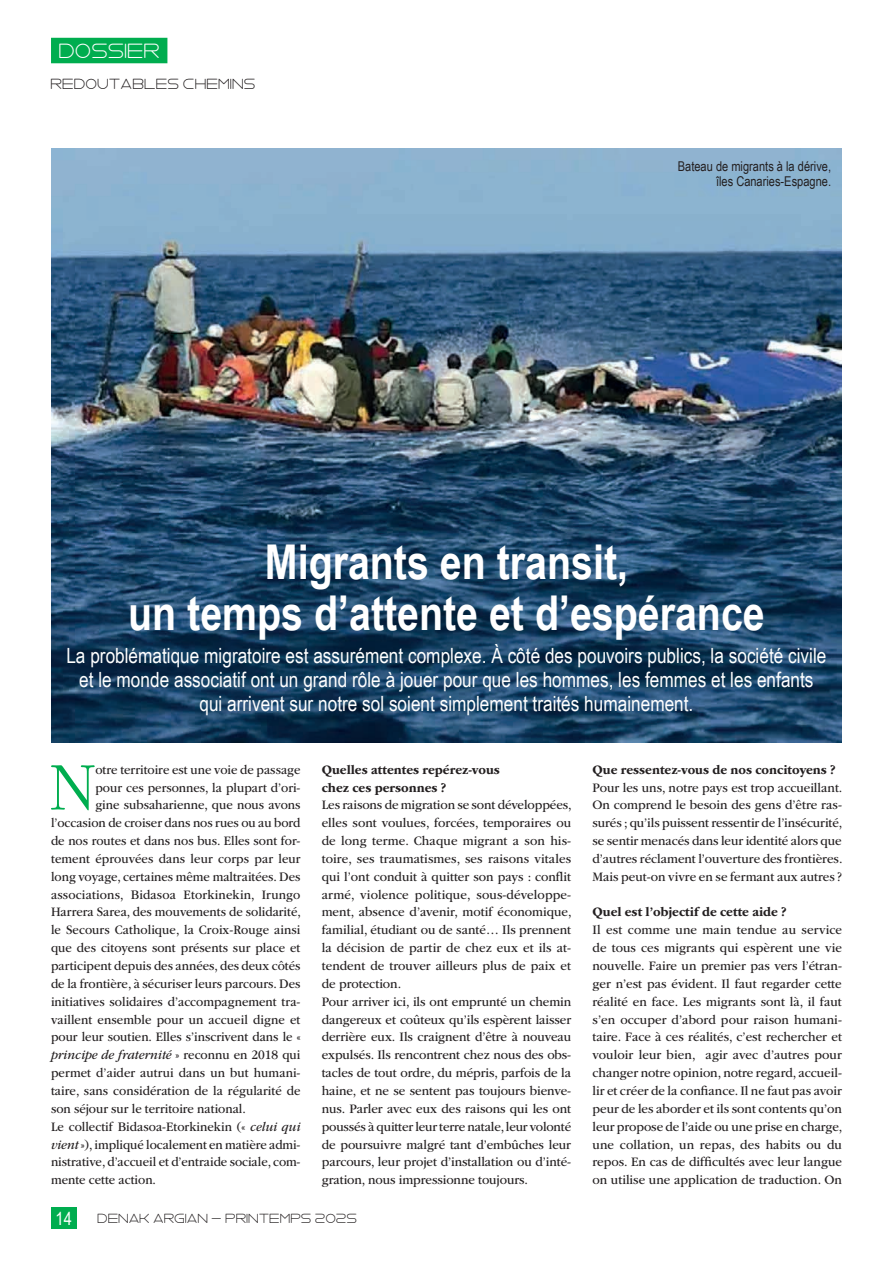
<style>
.page{position:relative;width:893px;height:1263px;background:#fff}
.page>*{position:absolute;margin:0;border:0;box-sizing:border-box;transform-origin:0 0}
.Texte_courant_lettrine{font:300 70.8px "ITC Garamond Std";color:#00ad4f;scale:.93 1}
.Gros_titre{font:700 48px/51px "Arial Narrow";color:#fff;text-align:center}
.Chapo{font:21px/24px "Arial Narrow";color:#fff;text-align:center}
.Tetiere_1{font:21px "Vermin Vibes 2 Nightclub";color:#fff}
.t1{font:18px "Arial Narrow";color:#fff}
.Tetière_2{font:15px "Vermin Vibes 2 Nightclub";color:#231f20}
.Texte_courant{font:13.5px/17.9px "ITC Garamond Std";color:#231f20;text-align:justify;scale:.95 1}
.Texte_courant_lettrine-2{font:13.5px "ITC Garamond Std";color:#231f20;scale:.93 1}
.Texte_courant-2{font:13.5px/17.9px "ITC Garamond Std";color:#231f20;text-align:justify;scale:.93 1}
.Texte_courant-3{font:700 13.5px/17.9px "ITC Garamond Std";color:#231f20;scale:.95 1}
.Légende{font:13.5px/15px "Arial Narrow";color:#231f20;text-align:right}
.Texte_courant_lettrine-3{font:italic 13.5px "ITC Garamond Std";color:#231f20;scale:.93 1}
.Tetiere_bas{font:13.5px "Vermin Vibes 2 Nightclub";color:#231f20}
.s1{font-style:normal}
.s2{font-style:italic}
</style>
<div class="page">
<img style="left:51px;top:149px;width:791px;height:593px">
<div style="left:51px;top:38px;width:116px;height:25px;background:#00ad4f"></div>
<div style="left:51px;top:1208px;width:26px;height:21px;background:#00ad4f"></div>
<p class="Tetiere_1" style="left:60px;top:39px;width:103px">DOSSIER</p>
<p class="Tetière_2" style="left:51px;top:76px;width:207px">REDOUTABLES CHEMINS</p>
<p class="Légende" style="left:678px;top:159px;width:155px">Bateau de migrants à la dérive, îles Canaries-Espagne.</p>
<p class="Gros_titre" style="left:128px;top:534px;width:638px">Migrants en transit,<br>un temps d’attente et d’espérance</p>
<p class="Chapo" style="left:66px;top:643px;width:761px">La problématique migratoire est assurément complexe. À côté des pouvoirs publics, la société civile et le monde associatif ont un grand rôle à jouer pour que les hommes, les femmes et les enfants qui arrivent sur notre sol soient simplement traités humainement.</p>
<p class="Texte_courant_lettrine" style="left:49px;top:749px;width:51px">N</p>
<p class="Texte_courant_lettrine-2" style="left:95px;top:762px;width:222px">otre territoire est une voie de passage</p>
<p class="Texte_courant_lettrine-2" style="left:95px;top:780px;width:222px">pour ces personnes, la plupart d’ori-</p>
<p class="Texte_courant_lettrine-2" style="left:95px;top:798px;width:222px">gine subsaharienne, que nous avons</p>
<p class="Texte_courant_lettrine-2" style="left:51px;top:815px;width:270px">l’occasion de croiser dans nos rues ou au bord</p>
<p class="Texte_courant_lettrine-2" style="left:51px;top:833px;width:270px">de nos routes et dans nos bus. Elles sont for-</p>
<p class="Texte_courant_lettrine-2" style="left:51px;top:851px;width:270px">tement éprouvées dans leur corps par leur</p>
<p class="Texte_courant_lettrine-2" style="left:51px;top:869px;width:270px">long voyage, certaines même maltraitées. Des</p>
<p class="Texte_courant_lettrine-2" style="left:51px;top:887px;width:270px">associations, Bidasoa Etorkinekin, Irungo</p>
<p class="Texte_courant_lettrine-2" style="left:51px;top:905px;width:270px">Harrera Sarea, des mouvements de solidarité,</p>
<p class="Texte_courant_lettrine-2" style="left:51px;top:923px;width:270px">le Secours Catholique, la Croix-Rouge ainsi</p>
<p class="Texte_courant_lettrine-2" style="left:51px;top:940px;width:270px">que des citoyens sont présents sur place et</p>
<p class="Texte_courant_lettrine-2" style="left:51px;top:958px;width:270px">participent depuis des années, des deux côtés</p>
<p class="Texte_courant_lettrine-2" style="left:51px;top:976px;width:270px">de la frontière, à sécuriser leurs parcours. Des</p>
<p class="Texte_courant_lettrine-2" style="left:51px;top:994px;width:270px">initiatives solidaires d’accompagnement tra-</p>
<p class="Texte_courant_lettrine-2" style="left:51px;top:1012px;width:270px">vaillent ensemble pour un accueil digne et</p>
<p class="Texte_courant_lettrine-2" style="left:51px;top:1030px;width:270px">pour leur soutien. Elles s’inscrivent dans le «</p>
<p class="Texte_courant_lettrine-3" style="left:51px;top:1048px;width:270px">principe de fraternité <span class="s1">» reconnu en 2018 qui</span></p>
<p class="Texte_courant_lettrine-2" style="left:51px;top:1065px;width:270px">permet d’aider autrui dans un but humani-</p>
<p class="Texte_courant_lettrine-2" style="left:51px;top:1083px;width:270px">taire, sans considération de la régularité de</p>
<p class="Texte_courant_lettrine-2" style="left:51px;top:1101px;width:211px">son séjour sur le territoire national.</p>
<p class="Texte_courant-2" style="left:51px;top:1118px;width:270px">Le collectif Bidasoa-Etorkinekin (« <span class="s2">celui qui vient</span> »), impliqué localement en matière admi&shy;nistrative, d’accueil et d’entraide sociale, com&shy;mente cette action.</p>
<p class="Texte_courant-3" style="left:322px;top:760px;width:189px">Quelles attentes repérez-vous chez ces personnes ?</p>
<p class="Texte_courant" style="left:322px;top:796px;width:265px">Les raisons de migration se sont développées, elles sont voulues, forcées, temporaires ou de long terme. Chaque migrant a son his&shy;toire, ses traumatismes, ses raisons vitales qui l’ont conduit à quitter son pays : conflit armé, violence politique, sous-développe&shy;ment, absence d’avenir, motif économique, familial, étudiant ou de santé… Ils prennent la décision de partir de chez eux et ils at&shy;tendent de trouver ailleurs plus de paix et de protection.</p>
<p class="Texte_courant" style="left:322px;top:993px;width:264px">Pour arriver ici, ils ont emprunté un chemin dangereux et coûteux qu’ils espèrent laisser derrière eux. Ils craignent d’être à nouveau expulsés. Ils rencontrent chez nous des obs&shy;tacles de tout ordre, du mépris, parfois de la haine, et ne se sentent pas toujours bienve&shy;nus. Parler avec eux des raisons qui les ont poussés à quitter leur terre natale, leur volonté de poursuivre malgré tant d’embûches leur parcours, leur projet d’installation ou d’inté&shy;gration, nous impressionne toujours.</p>
<h3 class="t1" style="left:56px;top:1208px;width:18px">14</h3>
<p class="Tetiere_bas" style="left:98px;top:1211px;width:261px">DENAK ARGIAN - PRINTEMPS 2025</p>
<p class="Texte_courant-3" style="left:592px;top:760px;width:257px">Que ressentez-vous de nos concitoyens ?</p>
<p class="Texte_courant" style="left:592px;top:778px;width:265px">Pour les uns, notre pays est trop accueillant.<br>On comprend le besoin des gens d’être ras&shy;surés ; qu’ils puissent ressentir de l’insécurité, se sentir menacés dans leur identité alors que d’autres réclament l’ouverture des frontières.<br>Mais peut-on vivre en se fermant aux autres ?</p>
<p class="Texte_courant-3" style="left:592px;top:903px;width:206px">Quel est l’objectif de cette aide ?</p>
<p class="Texte_courant" style="left:592px;top:921px;width:265px">Il est comme une main tendue au service de tous ces migrants qui espèrent une vie nouvelle. Faire un premier pas vers l’étran&shy;ger n’est pas évident. Il faut regarder cette réalité en face. Les migrants sont là, il faut s’en occuper d’abord pour raison humani&shy;taire. Face à ces réalités, c’est rechercher et vouloir leur bien, agir avec d’autres pour changer notre opinion, notre regard, accueil&shy;lir et créer de la confiance. Il ne faut pas avoir peur de les aborder et ils sont contents qu’on leur propose de l’aide ou une prise en charge, une collation, un repas, des habits ou du repos. En cas de difficultés avec leur langue on utilise une application de traduction. On</p>
</div>
